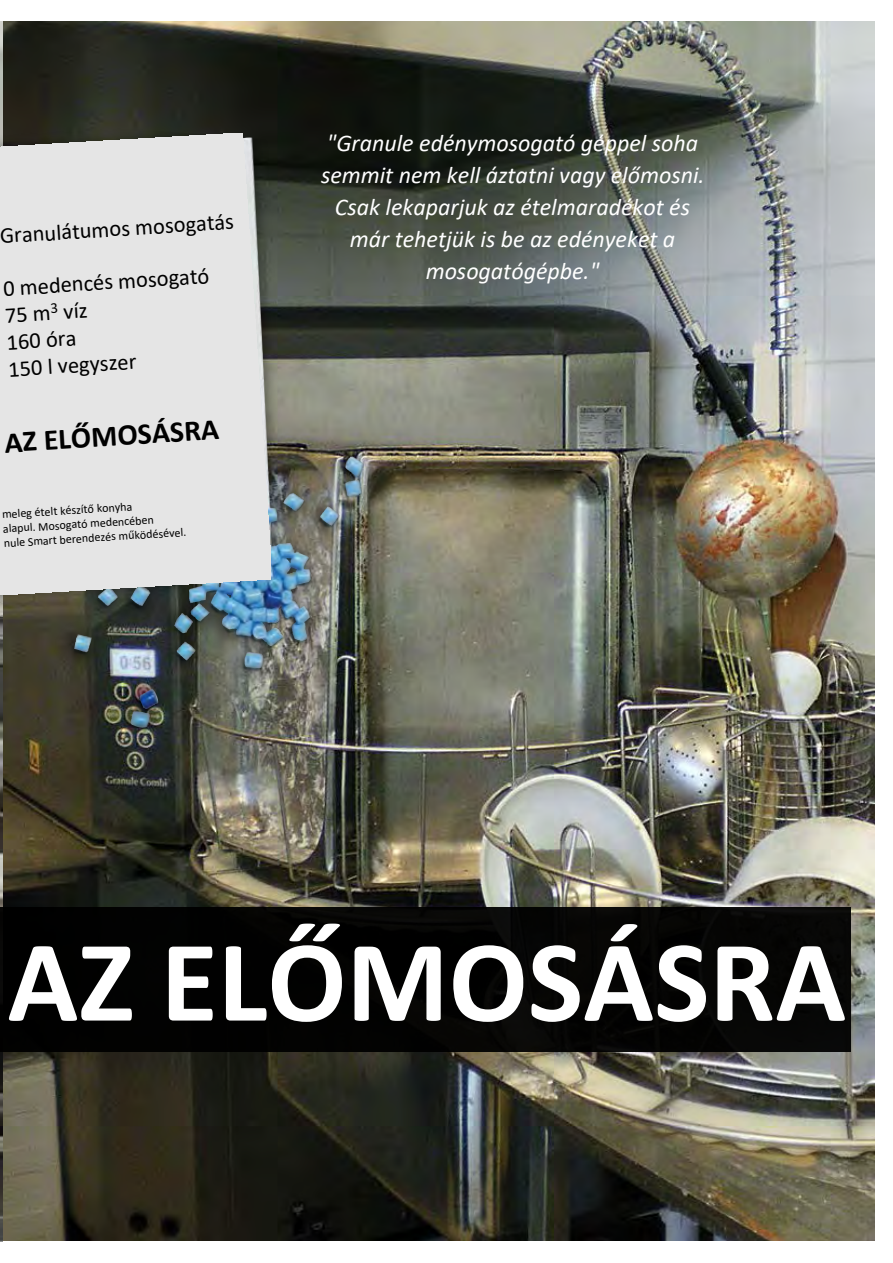
<style>
.page{position:relative;width:893px;height:1263px;background:#fff}
.page>*{position:absolute;margin:0;border:0;box-sizing:border-box;transform-origin:0 0}
.t1{font:700 117px "Calibri";color:#fff}
.t2{font:700 30px "Calibri";color:#000}
.t3{font:italic 24px/32px "Calibri";color:#fff;text-align:center}
.t4{font:22.5px/26.8px "Calibri";color:#000}
.t5{font:12px/14.5px "Calibri";color:#000}
</style>
<div class="page">
<img style="left:0;top:22px;width:874px;height:1219px">
<div style="left:0;top:907px;width:850px;height:144px;background:#000"></div>
<img style="left:0;top:118px;width:389px;height:626px">
<div style="left:0;top:134px;width:271px;height:461px;background:#e5e5e5"></div>
<p class="t4" style="left:-1px;top:223px;width:236px;rotate:-4deg">Granulátumos mosogatás</p>
<p class="t4" style="left:2px;top:275px;width:208px;rotate:-4deg">0 medencés mosogató<br>75 m<sup>3</sup> víz<br>160 óra<br>150 l vegyszer</p>
<p class="t2" style="left:3px;top:422px;width:217px;rotate:-4deg">AZ ELŐMOSÁSRA</p>
<p class="t5" style="left:1px;top:507px;width:184px;rotate:-4deg">meleg ételt készítő konyha<br>alapul. Mosogató medencében<br>nule Smart berendezés működésével.</p>
<p class="t3" style="left:321px;top:126px;width:385px">"Granule edénymosogató géppel soha semmit nem kell áztatni vagy előmosni.<br>Csak lekaparjuk az ételmaradékot és már tehetjük is be az edényeket a mosogatógépbe."</p>
<h1 class="t1" style="left:8px;top:899px;width:840px">AZ ELŐMOSÁSRA</h1>
</div>
